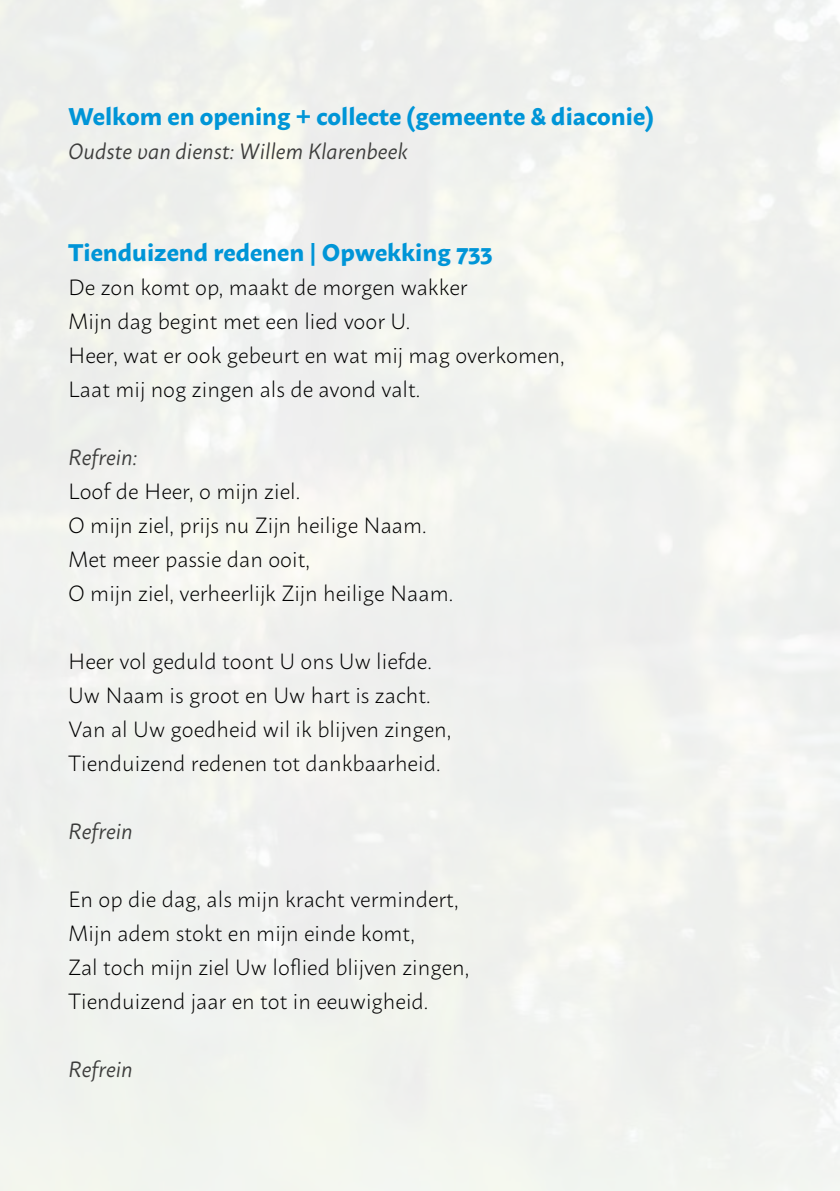
<style>
.page{position:relative;width:840px;height:1191px;background:#fff}
.page>*{position:absolute;margin:0;border:0;box-sizing:border-box;transform-origin:0 0}
.t1{font:700 24px "Macho";color:#0095d7}
.t2{font:300 22px/34px "Macho";color:#000}
.t3{font:italic 22px "Macho";color:#3c3c3b}
</style>
<div class="page">
<p class="t1" style="left:68px;top:95px;width:587px">Welkom en opening + collecte (gemeente &amp; diaconie)</p>
<p class="t3" style="left:68px;top:132px;width:341px">Oudste van dienst: Willem Klarenbeek</p>
<p class="t1" style="left:68px;top:231px;width:425px">Tienduizend redenen | Opwekking 733</p>
<p class="t2" style="left:68px;top:268px;width:498px">De zon komt op, maakt de morgen wakker<br>Mijn dag begint met een lied voor U.<br>Heer, wat er ook gebeurt en wat mij mag overkomen, Laat mij nog zingen als de avond valt.</p>
<p class="t3" style="left:68px;top:438px;width:71px">Refrein:</p>
<p class="t2" style="left:68px;top:472px;width:386px">Loof de Heer, o mijn ziel.<br>O mijn ziel, prijs nu Zijn heilige Naam.<br>Met meer passie dan ooit,<br>O mijn ziel, verheerlijk Zijn heilige Naam.</p>
<p class="t2" style="left:68px;top:642px;width:384px">Heer vol geduld toont U ons Uw liefde.<br>Uw Naam is groot en Uw hart is zacht.<br>Van al Uw goedheid wil ik blijven zingen, Tienduizend redenen tot dankbaarheid.</p>
<p class="t3" style="left:68px;top:812px;width:66px">Refrein</p>
<p class="t2" style="left:68px;top:880px;width:402px">En op die dag, als mijn kracht vermindert, Mijn adem stokt en mijn einde komt,<br>Zal toch mijn ziel Uw loflied blijven zingen, Tienduizend jaar en tot in eeuwigheid.</p>
<p class="t3" style="left:68px;top:1050px;width:66px">Refrein</p>
</div>
